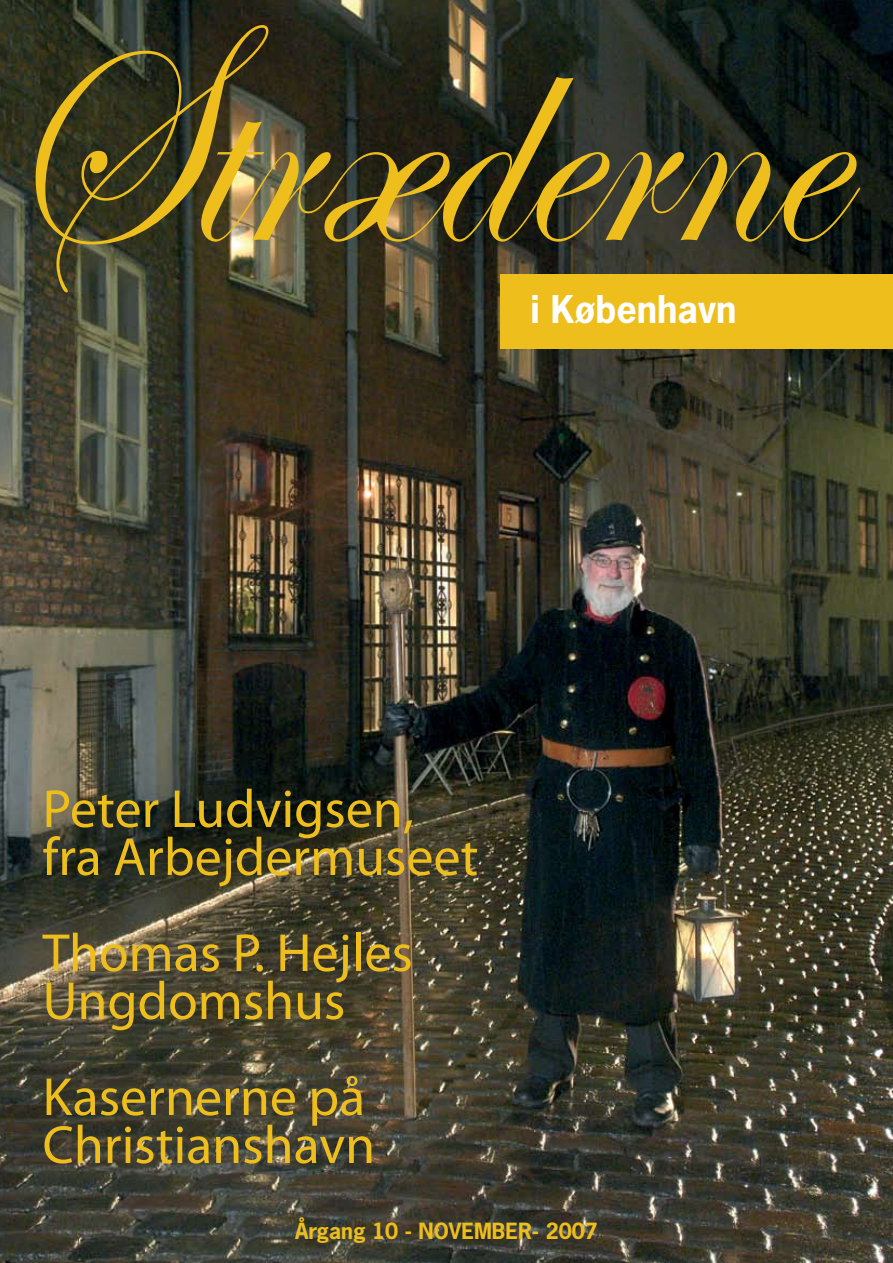
<style>
.page{position:relative;width:893px;height:1263px;background:#fff}
.page>*{position:absolute;margin:0;border:0;box-sizing:border-box;transform-origin:0 0}
.t1{font:324px "Edwardian Script ITC";color:#eebe1c;scale:.83 1}
.t2{font:54px/48px "Myriad Pro";color:#eebe1c}
.t3{font:700 36px "News Gothic Std";color:#fff}
.t4{font:700 21px "News Gothic Std";color:#eebe1c}
</style>
<div class="page">
<img style="left:0;top:0;width:893px;height:1263px">
<div style="left:501px;top:274px;width:392px;height:75px;background:#eebe1c"></div>
<h1 class="t1" style="left:0;top:-38px;width:1008px">Stræderne</h1>
<p class="t3" style="left:530px;top:286px;width:208px">i København</p>
<p class="t2" style="left:43px;top:784px;width:437px">Peter Ludvigsen, fra Arbejdermuseet</p>
<p class="t2" style="left:43px;top:928px;width:372px">Thomas P. Hejles<br>Ungdomshus</p>
<p class="t2" style="left:43px;top:1072px;width:334px">Kasernerne på<br>Christianshavn</p>
<p class="t4" style="left:295px;top:1217px;width:304px">Årgang 10 - NOVEMBER- 2007</p>
</div>
